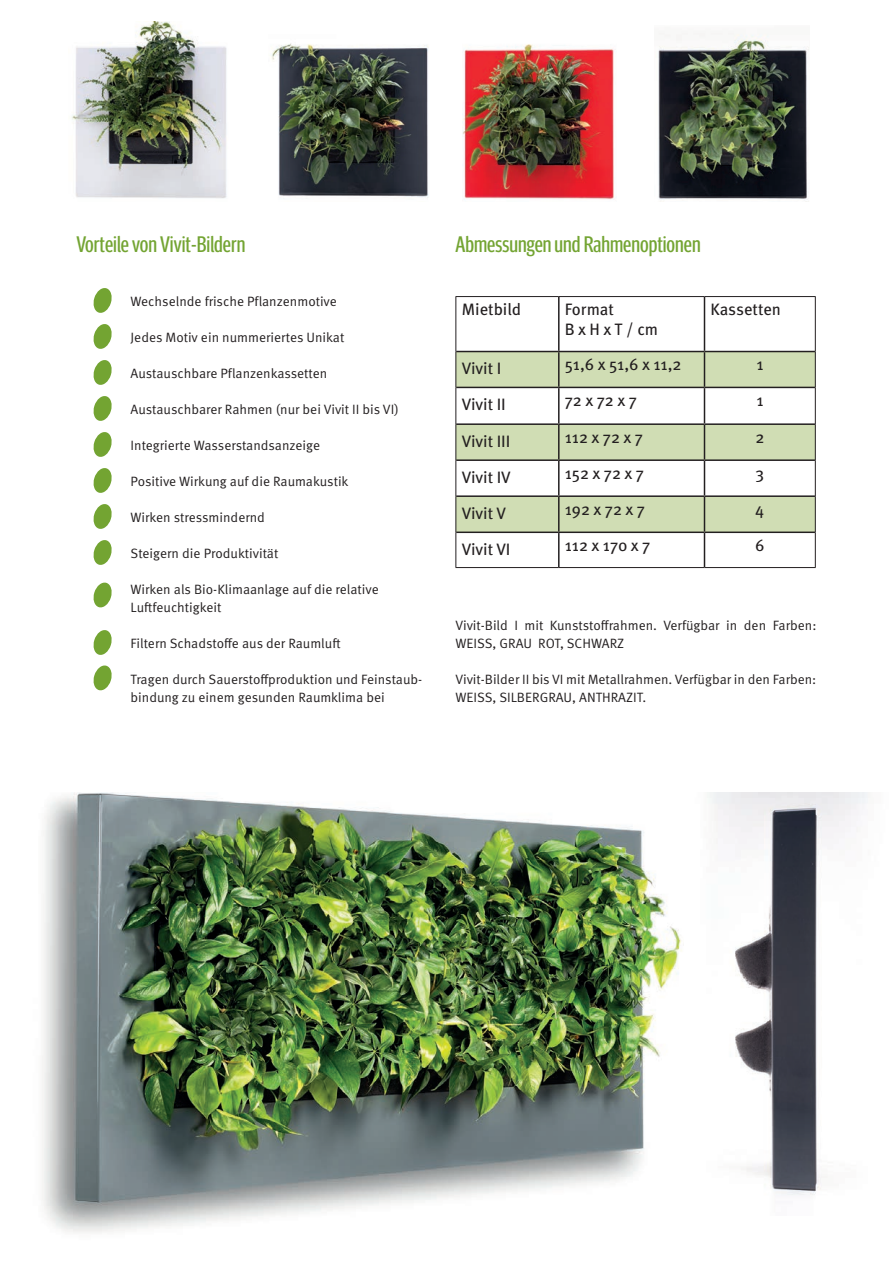
<style>
.page{position:relative;width:893px;height:1263px;background:#fff}
.page>*{position:absolute;margin:0;border:0;box-sizing:border-box;transform-origin:0 0}
.Subhead{font:22.5px "Meta Headline Pro Comp";color:#73a432}
.t1{font:16.5px "Meta Pro";color:#231f20}
.Fließtext{font:13.5px/18px "Meta Pro Norm";color:#231f20}
</style>
<div class="page">
<svg style="left:456px;top:352px;width:359px;height:179px;fill:#d0ddb4"></svg>
<hr style="left:455px;top:296px;width:104px;height:1px;background:#231f20">
<hr style="left:455px;top:297px;width:1px;height:54px;background:#231f20">
<hr style="left:559px;top:296px;width:145px;height:1px;background:#231f20">
<hr style="left:704px;top:296px;width:112px;height:1px;background:#231f20">
<hr style="left:815px;top:297px;width:1px;height:54px;background:#231f20">
<hr style="left:455px;top:351px;width:1px;height:36px;background:#231f20">
<hr style="left:815px;top:351px;width:1px;height:36px;background:#231f20">
<hr style="left:455px;top:387px;width:1px;height:37px;background:#231f20">
<hr style="left:815px;top:387px;width:1px;height:37px;background:#231f20">
<hr style="left:455px;top:424px;width:1px;height:36px;background:#231f20">
<hr style="left:815px;top:424px;width:1px;height:36px;background:#231f20">
<hr style="left:455px;top:460px;width:1px;height:36px;background:#231f20">
<hr style="left:815px;top:460px;width:1px;height:36px;background:#231f20">
<hr style="left:455px;top:496px;width:1px;height:36px;background:#231f20">
<hr style="left:815px;top:496px;width:1px;height:36px;background:#231f20">
<hr style="left:455px;top:532px;width:1px;height:35px;background:#231f20">
<hr style="left:815px;top:532px;width:1px;height:35px;background:#231f20">
<hr style="left:455px;top:567px;width:104px;height:1px;background:#231f20">
<hr style="left:559px;top:567px;width:145px;height:1px;background:#231f20">
<hr style="left:704px;top:567px;width:112px;height:1px;background:#231f20">
<hr style="left:558px;top:297px;width:2px;height:54px;background:#231f20">
<hr style="left:704px;top:297px;width:1px;height:54px;background:#231f20">
<hr style="left:456px;top:351px;width:103px;height:1px;background:#231f20">
<hr style="left:559px;top:351px;width:145px;height:1px;background:#231f20">
<hr style="left:558px;top:352px;width:2px;height:35px;background:#231f20">
<hr style="left:704px;top:351px;width:111px;height:1px;background:#231f20">
<hr style="left:704px;top:352px;width:1px;height:35px;background:#231f20">
<hr style="left:456px;top:387px;width:103px;height:1px;background:#231f20">
<hr style="left:559px;top:387px;width:145px;height:1px;background:#231f20">
<hr style="left:558px;top:388px;width:2px;height:35px;background:#231f20">
<hr style="left:704px;top:387px;width:111px;height:1px;background:#231f20">
<hr style="left:704px;top:388px;width:1px;height:35px;background:#231f20">
<hr style="left:456px;top:423px;width:103px;height:2px;background:#231f20">
<hr style="left:559px;top:423px;width:145px;height:2px;background:#231f20">
<hr style="left:558px;top:425px;width:2px;height:34px;background:#231f20">
<hr style="left:704px;top:423px;width:111px;height:2px;background:#231f20">
<hr style="left:704px;top:425px;width:1px;height:34px;background:#231f20">
<hr style="left:456px;top:459px;width:103px;height:2px;background:#231f20">
<hr style="left:559px;top:459px;width:145px;height:2px;background:#231f20">
<hr style="left:558px;top:461px;width:2px;height:34px;background:#231f20">
<hr style="left:704px;top:459px;width:111px;height:2px;background:#231f20">
<hr style="left:704px;top:461px;width:1px;height:34px;background:#231f20">
<hr style="left:456px;top:495px;width:103px;height:2px;background:#231f20">
<hr style="left:559px;top:495px;width:145px;height:2px;background:#231f20">
<hr style="left:558px;top:497px;width:2px;height:34px;background:#231f20">
<hr style="left:704px;top:495px;width:111px;height:2px;background:#231f20">
<hr style="left:704px;top:497px;width:1px;height:34px;background:#231f20">
<hr style="left:456px;top:531px;width:103px;height:2px;background:#231f20">
<hr style="left:559px;top:531px;width:145px;height:2px;background:#231f20">
<hr style="left:558px;top:533px;width:2px;height:34px;background:#231f20">
<hr style="left:704px;top:531px;width:111px;height:2px;background:#231f20">
<hr style="left:704px;top:533px;width:1px;height:34px;background:#231f20">
<img style="left:42px;top:792px;width:640px;height:441px">
<svg style="left:93px;top:324px;width:19px;height:25px"></svg>
<svg style="left:93px;top:432px;width:19px;height:25px"></svg>
<svg style="left:93px;top:468px;width:19px;height:25px"></svg>
<svg style="left:93px;top:504px;width:19px;height:25px"></svg>
<svg style="left:93px;top:540px;width:19px;height:25px"></svg>
<svg style="left:93px;top:288px;width:19px;height:25px"></svg>
<svg style="left:93px;top:360px;width:19px;height:25px"></svg>
<svg style="left:93px;top:396px;width:19px;height:25px"></svg>
<svg style="left:93px;top:582px;width:19px;height:26px"></svg>
<svg style="left:93px;top:630px;width:19px;height:25px"></svg>
<svg style="left:93px;top:665px;width:19px;height:26px"></svg>
<img style="left:271px;top:43px;width:158px;height:156px">
<img style="left:462px;top:44px;width:152px;height:156px">
<img style="left:658px;top:33px;width:151px;height:166px">
<img style="left:72px;top:21px;width:155px;height:178px">
<img style="left:709px;top:792px;width:159px;height:403px">
<p class="Subhead" style="left:77px;top:228px;width:170px">Vorteile von Vivit-Bildern</p>
<p class="Fließtext" style="left:131px;top:291px;width:208px">Wechselnde frische Pflanzenmotive</p>
<p class="Fließtext" style="left:131px;top:327px;width:215px">Jedes Motiv ein nummeriertes Unikat</p>
<p class="Fließtext" style="left:131px;top:363px;width:198px">Austauschbare Pflanzenkassetten</p>
<p class="Fließtext" style="left:131px;top:399px;width:270px">Austauschbarer Rahmen (nur bei Vivit II bis VI)</p>
<p class="Fließtext" style="left:131px;top:435px;width:191px">Integrierte Wasserstandsanzeige</p>
<p class="Fließtext" style="left:131px;top:471px;width:220px">Positive Wirkung auf die Raumakustik</p>
<p class="Fließtext" style="left:131px;top:507px;width:136px">Wirken stressmindernd</p>
<p class="Fließtext" style="left:131px;top:543px;width:149px">Steigern die Produktivität</p>
<p class="Fließtext" style="left:131px;top:579px;width:250px">Wirken als Bio-Klimaanlage auf die relative</p>
<p class="Fließtext" style="left:131px;top:597px;width:93px">Luftfeuchtigkeit</p>
<p class="Fließtext" style="left:131px;top:633px;width:212px">Filtern Schadstoffe aus der Raumluft</p>
<p class="Fließtext" style="left:131px;top:669px;width:293px">Tragen durch Sauerstoffproduktion und Feinstaub&shy;bindung zu einem gesunden Raumklima bei</p>
<p class="Subhead" style="left:455px;top:228px;width:247px">Abmessungen und Rahmenoptionen</p>
<p class="t1" style="left:462px;top:297px;width:61px">Mietbild</p>
<p class="t1" style="left:565px;top:297px;width:51px">Format</p>
<p class="t1" style="left:565px;top:316px;width:95px">B x H x T / cm</p>
<p class="t1" style="left:710px;top:297px;width:72px">Kassetten</p>
<p class="t1" style="left:462px;top:356px;width:41px">Vivit I</p>
<p class="t1" style="left:565px;top:352px;width:118px">51,6 x 51,6 x 11,2</p>
<p class="t1" style="left:756px;top:352px;width:9px">1</p>
<p class="t1" style="left:462px;top:392px;width:45px">Vivit II</p>
<p class="t1" style="left:565px;top:387px;width:73px">72 x 72 x 7</p>
<p class="t1" style="left:756px;top:387px;width:9px">1</p>
<p class="t1" style="left:462px;top:429px;width:50px">Vivit III</p>
<p class="t1" style="left:565px;top:424px;width:80px">112 x 72 x 7</p>
<p class="t1" style="left:755px;top:424px;width:11px">2</p>
<p class="t1" style="left:462px;top:465px;width:50px">Vivit IV</p>
<p class="t1" style="left:565px;top:460px;width:81px">152 x 72 x 7</p>
<p class="t1" style="left:755px;top:460px;width:10px">3</p>
<p class="t1" style="left:462px;top:501px;width:46px">Vivit V</p>
<p class="t1" style="left:565px;top:496px;width:82px">192 x 72 x 7</p>
<p class="t1" style="left:755px;top:496px;width:11px">4</p>
<p class="t1" style="left:462px;top:537px;width:50px">Vivit VI</p>
<p class="t1" style="left:565px;top:532px;width:87px">112 x 170 x 7</p>
<p class="t1" style="left:755px;top:532px;width:11px">6</p>
<p class="Fließtext" style="left:455px;top:615px;width:362px">Vivit-Bild I mit Kunststoffrahmen. Verfügbar in den Farben:<br>WEISS, GRAU ROT, SCHWARZ</p>
<p class="Fließtext" style="left:455px;top:669px;width:362px">Vivit-Bilder II bis VI mit Metallrahmen. Verfügbar in den Farben:<br>WEISS, SILBERGRAU, ANTHRAZIT.</p>
</div>
